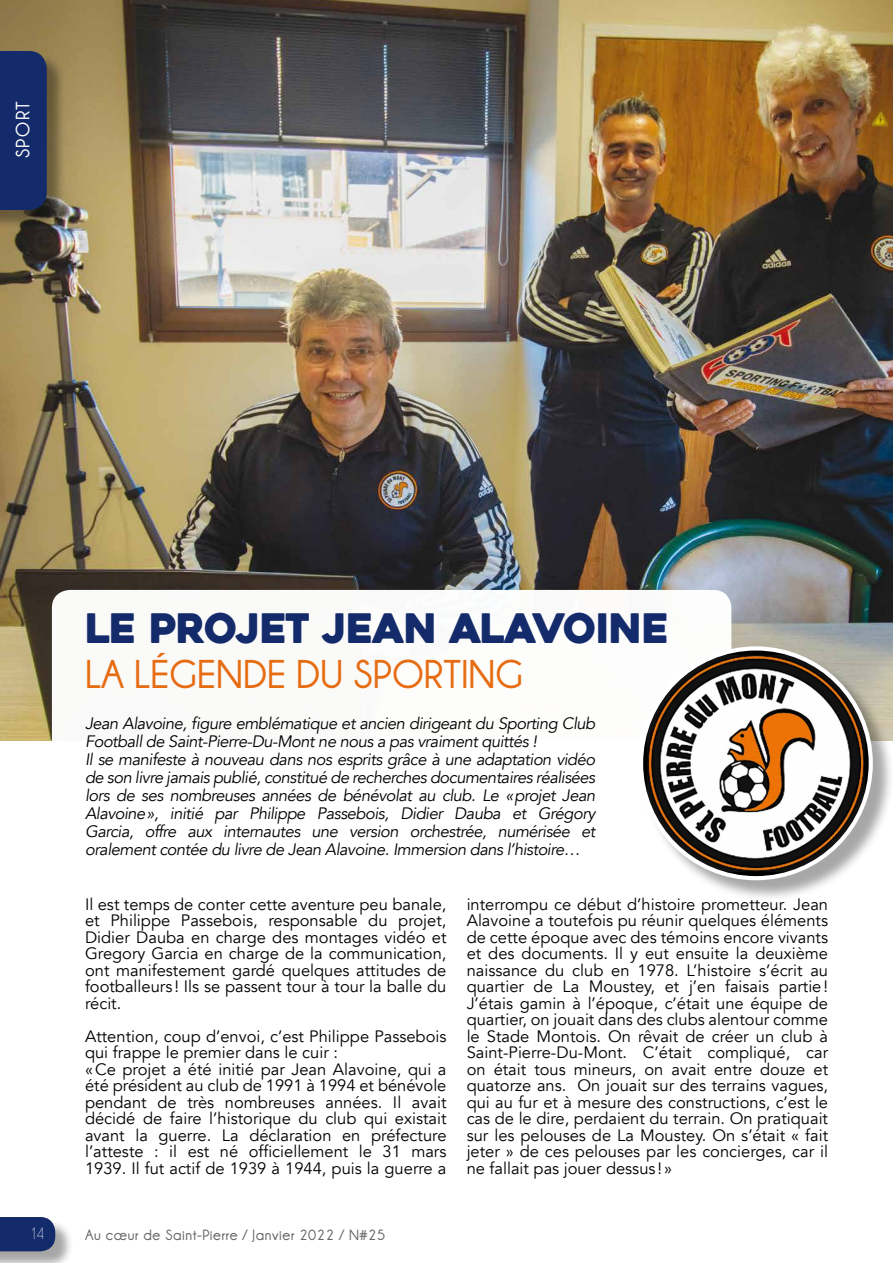
<style>
.page{position:relative;width:893px;height:1263px;background:#fff}
.page>*{position:absolute;margin:0;border:0;box-sizing:border-box;transform-origin:0 0}
.t1{font:40.5px "Heavitas";letter-spacing:-.02em;color:#142b6b}
.t2{font:700 40.5px "Champagne&Limousines";color:#e66c12}
.t3{font:700 19.5px "Champagne&Limousines";letter-spacing:.07em;color:#fff}
.t4{font:16.5px/16.5px "Avenir";color:#000;text-align:justify}
.t5{font:italic 16.5px/18px "Avenir";letter-spacing:-.03em;color:#000}
.t6{font:100 16.5px "Leaner";color:#fff}
.t7{font:700 15px "Champagne&Limousines";letter-spacing:.04em;color:#000}
</style>
<div class="page">
<img style="left:0;top:0;width:893px;height:740px">
<div style="left:0;top:53px;width:66px;height:176px;background:#000;opacity:.35"></div>
<div style="left:0;top:51px;width:47px;height:159px;background:#142b6b"></div>
<div style="left:0;top:1219px;width:74px;height:44px;background:#000;opacity:.35"></div>
<div style="left:0;top:1217px;width:55px;height:34px;background:#142b6b"></div>
<div style="left:52px;top:590px;width:679px;height:241px;background:#fff;border-radius:18px"></div>
<div style="left:641px;top:649px;width:252px;height:253px;background:#000;opacity:.35"></div>
<img style="left:647px;top:655px;width:218px;height:217px">
<p class="t3" style="left:12px;top:158px;width:59px;rotate:-90deg">SPORT</p>
<p class="t6" style="left:32px;top:1225px;width:14px">14</p>
<h1 class="t1" style="left:85px;top:603px;width:586px">LE PROJET JEAN ALAVOINE</h1>
<h1 class="t2" style="left:85px;top:652px;width:439px">LA LÉGENDE DU SPORTING</h1>
<p class="t5" style="left:85px;top:715px;width:512px">Jean Alavoine, figure emblématique et ancien dirigeant du Sporting Club Football de Saint-Pierre-Du-Mont ne nous a pas vraiment quittés !<br>Il se manifeste à nouveau dans nos esprits grâce à une adaptation vidéo de son livre jamais publié, constitué de recherches documentaires réalisées lors de ses nombreuses années de bénévolat au club. Le «projet Jean Alavoine», initié par Philippe Passebois, Didier Dauba et Grégory Garcia, offre aux internautes une version orchestrée, numérisée et oralement contée du livre de Jean Alavoine. Immersion dans l’histoire…</p>
<p class="t4" style="left:85px;top:896px;width:363px">Il est temps de conter cette aventure peu banale, et Philippe Passebois, responsable du projet, Didier Dauba en charge des montages vidéo et Gregory Garcia en charge de la communication, ont manifestement gardé quelques attitudes de footballeurs ! Ils se passent tour à tour la balle du récit.</p>
<p class="t4" style="left:85px;top:1028px;width:363px;text-align:left">Attention, coup d’envoi, c’est Philippe Passebois qui frappe le premier dans le cuir :<br>«Ce projet a été initié par Jean Alavoine, qui a été président au club de 1991 à 1994 et bénévole pendant de très nombreuses années. Il avait décidé de faire l’historique du club qui existait avant la guerre. La déclaration en préfecture l’atteste : il est né officiellement le 31 mars 1939. Il fut actif de 1939 à 1944, puis la guerre a</p>
<p class="t4" style="left:467px;top:896px;width:363px">interrompu ce début d’histoire prometteur. Jean Alavoine a toutefois pu réunir quelques éléments de cette époque avec des témoins encore vivants et des documents. Il y eut ensuite la deuxième naissance du club en 1978. L’histoire s’écrit au quartier de La Moustey, et j’en faisais partie!<br>J’étais gamin à l’époque, c’était une équipe de quartier, on jouait dans des clubs alentour comme le Stade Montois. On rêvait de créer un club à Saint-Pierre-Du-Mont. C’était compliqué, car on était tous mineurs, on avait entre douze et quatorze ans. On jouait sur des terrains vagues, qui au fur et à mesure des constructions, c’est le cas de le dire, perdaient du terrain. On pratiquait sur les pelouses de La Moustey. On s’était « fait jeter » de ces pelouses par les concierges, car il ne fallait pas jouer dessus ! »</p>
<p class="t7" style="left:85px;top:1226px;width:302px">Au cœur de Saint-Pierre / Janvier 2022 / N#25</p>
</div>
